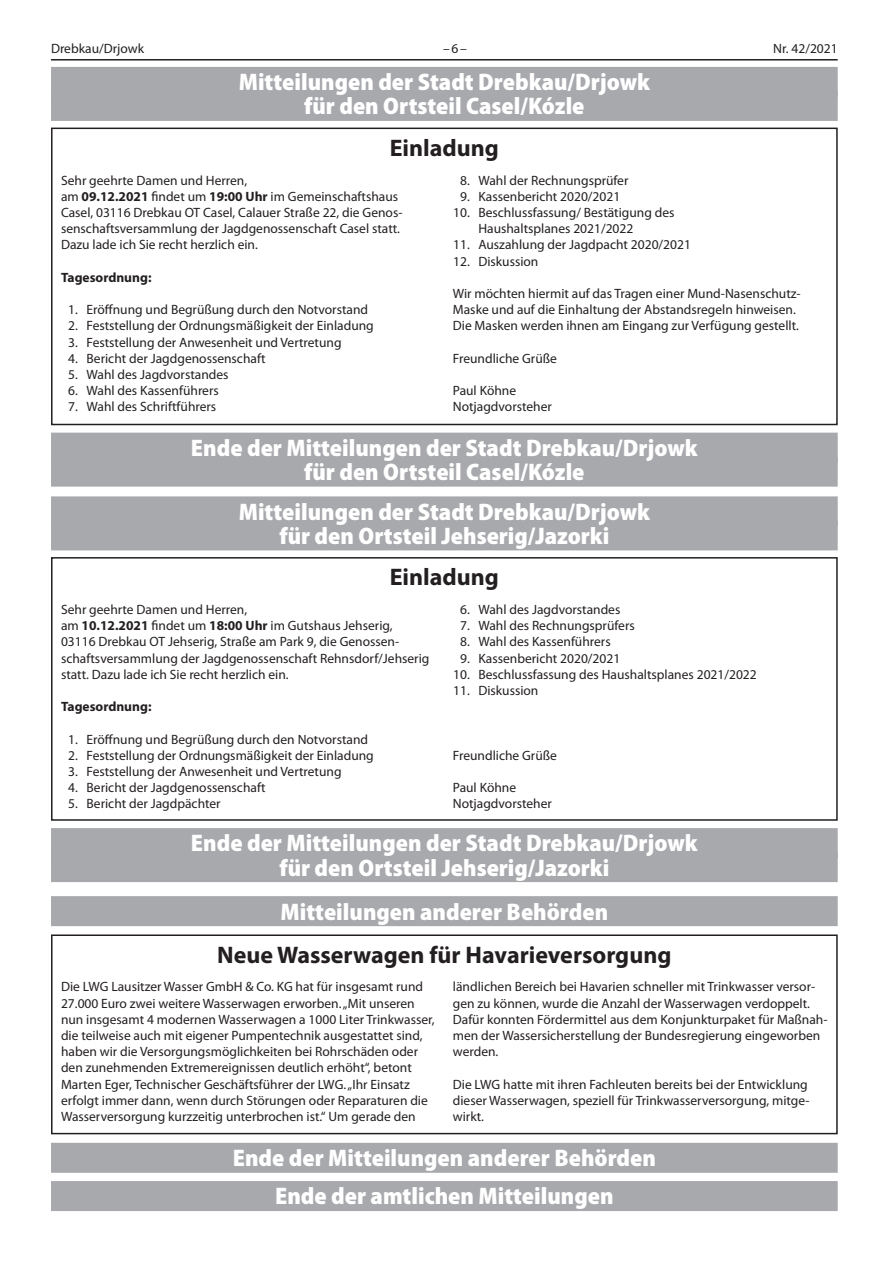
<style>
.page{position:relative;width:893px;height:1263px;background:#fff}
.page>*{position:absolute;margin:0;border:0;box-sizing:border-box;transform-origin:0 0}
.t1{font:900 semi-condensed 24px/24px "Myriad Pro";color:#fff;text-align:center}
.t2{font:700 24px "Myriad Pro";color:#231f20}
.t3{font:13.5px/16.2px "Myriad Pro";color:#231f20}
.t4{font:700 13.5px "Myriad Pro";color:#231f20}
.s1{font-weight:700}
</style>
<div class="page">
<hr style="left:51px;top:59px;width:787px;height:2px;background:#231f20">
<div style="left:51px;top:1143px;width:787px;height:30px;background:#a8a9ad"></div>
<div style="left:51px;top:1181px;width:787px;height:30px;background:#a8a9ad"></div>
<div style="left:51px;top:896px;width:787px;height:30px;background:#a8a9ad"></div>
<div style="left:51px;top:67px;width:787px;height:30px;background:#a8a9ad"></div>
<div style="left:51px;top:91px;width:787px;height:30px;background:#a8a9ad"></div>
<div style="left:51px;top:496px;width:787px;height:30px;background:#a8a9ad"></div>
<div style="left:51px;top:520px;width:787px;height:30px;background:#a8a9ad"></div>
<div style="left:51px;top:433px;width:787px;height:30px;background:#a8a9ad"></div>
<div style="left:51px;top:457px;width:787px;height:30px;background:#a8a9ad"></div>
<div style="left:51px;top:828px;width:787px;height:30px;background:#a8a9ad"></div>
<div style="left:51px;top:852px;width:787px;height:30px;background:#a8a9ad"></div>
<div style="left:51px;top:934px;width:787px;height:200px;border:2px solid #231f20"></div>
<div style="left:51px;top:128px;width:787px;height:297px;border:2px solid #231f20"></div>
<div style="left:51px;top:557px;width:787px;height:264px;border:2px solid #231f20"></div>
<p class="t3" style="left:51px;top:40px;width:95px">Drebkau/Drjowk</p>
<p class="t3" style="left:443px;top:40px;width:25px">–6–</p>
<p class="t3" style="left:773px;top:40px;width:66px">Nr. 42/2021</p>
<h1 class="t1" style="left:239px;top:69px;width:413px">Mitteilungen der Stadt Drebkau/Drjowk für den Ortsteil Casel/Kózle</h1>
<h1 class="t2" style="left:390px;top:132px;width:111px">Einladung</h1>
<p class="t3" style="left:61px;top:172px;width:343px">Sehr geehrte Damen und Herren,<br>am <span class="s1">09.12.2021</span> findet um <span class="s1">19:00 Uhr</span> im Gemeinschaftshaus Casel, 03116 Drebkau OT Casel, Calauer Straße 22, die Genos&shy;senschaftsversammlung der Jagdgenossenschaft Casel statt.<br>Dazu lade ich Sie recht herzlich ein.</p>
<p class="t4" style="left:61px;top:268px;width:92px">Tagesordnung:</p>
<p class="t3" style="left:68px;top:301px;width:301px">1. Eröffnung und Begrüßung durch den Notvorstand</p>
<p class="t3" style="left:68px;top:317px;width:307px">2. Feststellung der Ordnungsmäßigkeit der Einladung</p>
<p class="t3" style="left:68px;top:334px;width:275px">3. Feststellung der Anwesenheit und Vertretung</p>
<p class="t3" style="left:68px;top:350px;width:199px">4. Bericht der Jagdgenossenschaft</p>
<p class="t3" style="left:68px;top:366px;width:162px">5. Wahl des Jagdvorstandes</p>
<p class="t3" style="left:68px;top:382px;width:152px">6. Wahl des Kassenführers</p>
<p class="t3" style="left:68px;top:398px;width:149px">7. Wahl des Schriftführers</p>
<p class="t3" style="left:460px;top:172px;width:170px">8. Wahl der Rechnungsprüfer</p>
<p class="t3" style="left:460px;top:188px;width:162px">9. Kassenbericht 2020/2021</p>
<p class="t3" style="left:478px;top:204px;width:198px;text-indent:-25px">10. Beschlussfassung/ Bestätigung des<br>Haushaltsplanes 2021/2022</p>
<p class="t3" style="left:453px;top:236px;width:239px">11. Auszahlung der Jagdpacht 2020/2021</p>
<p class="t3" style="left:453px;top:253px;width:87px">12. Diskussion</p>
<p class="t3" style="left:453px;top:285px;width:349px">Wir möchten hiermit auf das Tragen einer Mund-Nasenschutz-<br>Maske und auf die Einhaltung der Abstandsregeln hinweisen.<br>Die Masken werden ihnen am Eingang zur Verfügung gestellt.</p>
<p class="t3" style="left:453px;top:350px;width:106px">Freundliche Grüße</p>
<p class="t3" style="left:453px;top:382px;width:101px">Paul Köhne<br>Notjagdvorsteher</p>
<h1 class="t1" style="left:191px;top:435px;width:508px">Ende der Mitteilungen der Stadt Drebkau/Drjowk für den Ortsteil Casel/Kózle</h1>
<h1 class="t1" style="left:239px;top:499px;width:413px">Mitteilungen der Stadt Drebkau/Drjowk für den Ortsteil Jehserig/Jazorki</h1>
<h1 class="t2" style="left:390px;top:561px;width:111px">Einladung</h1>
<p class="t3" style="left:61px;top:601px;width:370px">Sehr geehrte Damen und Herren,<br>am <span class="s1">10.12.2021</span> findet um <span class="s1">18:00 Uhr</span> im Gutshaus Jehserig, 03116 Drebkau OT Jehserig, Straße am Park 9, die Genossen&shy;schaftsversammlung der Jagdgenossenschaft Rehnsdorf/Jehserig statt. Dazu lade ich Sie recht herzlich ein.</p>
<p class="t4" style="left:61px;top:698px;width:92px">Tagesordnung:</p>
<p class="t3" style="left:68px;top:731px;width:301px">1. Eröffnung und Begrüßung durch den Notvorstand</p>
<p class="t3" style="left:68px;top:747px;width:307px">2. Feststellung der Ordnungsmäßigkeit der Einladung</p>
<p class="t3" style="left:68px;top:763px;width:275px">3. Feststellung der Anwesenheit und Vertretung</p>
<p class="t3" style="left:68px;top:779px;width:199px">4. Bericht der Jagdgenossenschaft</p>
<p class="t3" style="left:68px;top:796px;width:154px">5. Bericht der Jagdpächter</p>
<p class="t3" style="left:460px;top:601px;width:162px">6. Wahl des Jagdvorstandes</p>
<p class="t3" style="left:460px;top:617px;width:176px">7. Wahl des Rechnungsprüfers</p>
<p class="t3" style="left:460px;top:634px;width:152px">8. Wahl des Kassenführers</p>
<p class="t3" style="left:460px;top:650px;width:162px">9. Kassenbericht 2020/2021</p>
<p class="t3" style="left:453px;top:666px;width:305px">10. Beschlussfassung des Haushaltsplanes 2021/2022</p>
<p class="t3" style="left:453px;top:682px;width:87px">11. Diskussion</p>
<p class="t3" style="left:453px;top:747px;width:106px">Freundliche Grüße</p>
<p class="t3" style="left:453px;top:779px;width:101px">Paul Köhne<br>Notjagdvorsteher</p>
<h1 class="t1" style="left:191px;top:830px;width:508px">Ende der Mitteilungen der Stadt Drebkau/Drjowk für den Ortsteil Jehserig/Jazorki</h1>
<h1 class="t1" style="left:280px;top:898px;width:329px">Mitteilungen anderer Behörden</h1>
<h1 class="t2" style="left:217px;top:939px;width:456px">Neue Wasserwagen für Havarieversorgung</h1>
<p class="t3" style="left:61px;top:978px;width:375px">Die LWG Lausitzer Wasser GmbH &amp; Co. KG hat für insgesamt rund 27.000 Euro zwei weitere Wasserwagen erworben. „Mit unseren nun insgesamt 4 modernen Wasserwagen a 1000 Liter Trinkwasser, die teilweise auch mit eigener Pumpentechnik ausgestattet sind, haben wir die Versorgungsmöglichkeiten bei Rohrschäden oder den zunehmenden Extremereignissen deutlich erhöht“, betont Marten Eger, Technischer Geschäftsführer der LWG. „Ihr Einsatz erfolgt immer dann, wenn durch Störungen oder Reparaturen die Wasserversorgung kurzzeitig unterbrochen ist.“ Um gerade den</p>
<p class="t3" style="left:453px;top:978px;width:376px">ländlichen Bereich bei Havarien schneller mit Trinkwasser versor&shy;gen zu können, wurde die Anzahl der Wasserwagen verdoppelt.<br>Dafür konnten Fördermittel aus dem Konjunkturpaket für Maßnah&shy;men der Wassersicherstellung der Bundesregierung eingeworben werden.</p>
<p class="t3" style="left:453px;top:1076px;width:358px">Die LWG hatte mit ihren Fachleuten bereits bei der Entwicklung dieser Wasserwagen, speziell für Trinkwasserversorgung, mitge&shy;wirkt.</p>
<h1 class="t1" style="left:233px;top:1138px;width:425px;line-height:38.2px">Ende der Mitteilungen anderer Behörden<br>Ende der amtlichen Mitteilungen</h1>
</div>
